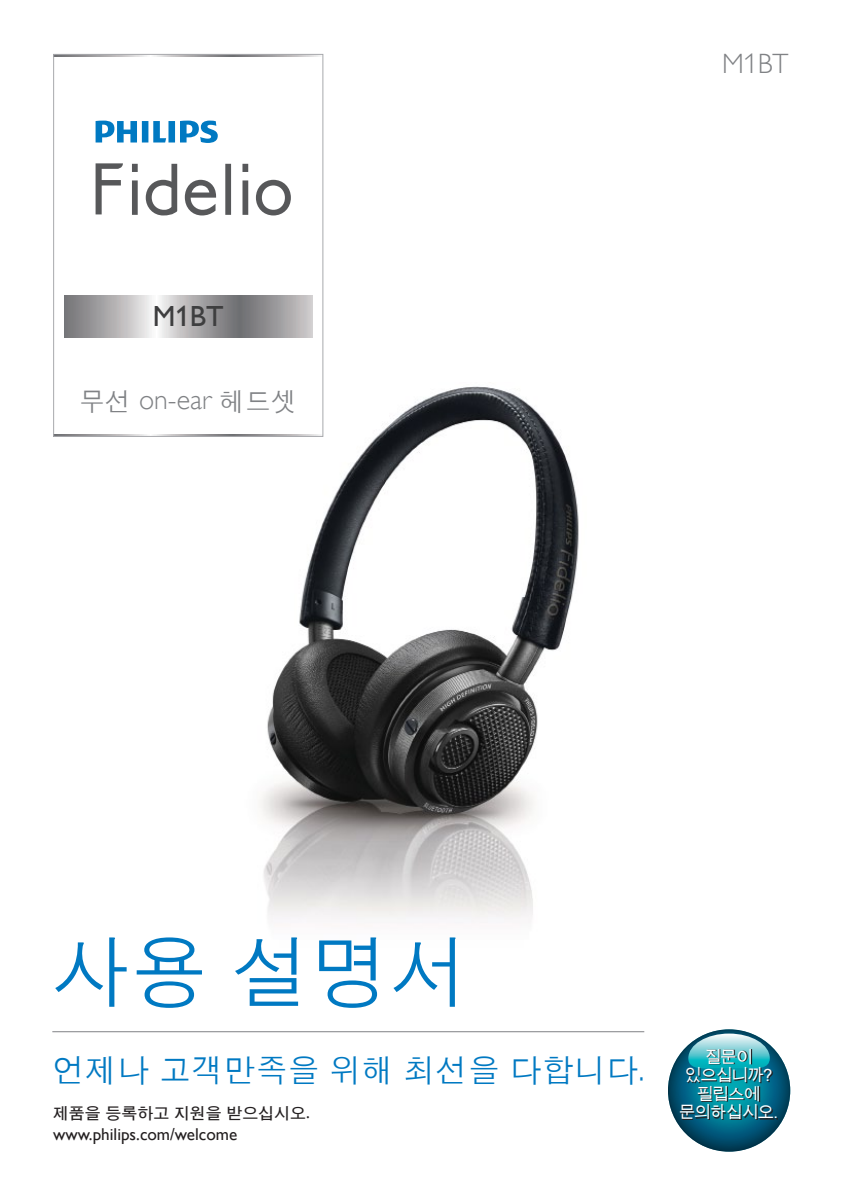
<style>
.page{position:relative;width:842px;height:1191px;background:#fff}
.page>*{position:absolute;margin:0;border:0;box-sizing:border-box;transform-origin:0 0}
.t1{font:500 79.2px "HY Go Thic";color:#0079c2}
.t2{font:500 32.2px "HY Go Thic";color:#0079c2}
.t3{font:29px "Gill Sans Alt One WGL";color:#3e3e3f}
.t4{font:28px "Gill Sans Alt One WGL Light";color:#808285}
.t5{font:27.8px "Gill Sans Alt One WGL Light";color:#808285}
.t6{font:17.2px "Gill Sans Alt One WGL";color:#231f20}
.t7{font:16.6px/18.6px "Arial Unicode MS";letter-spacing:-.05em;color:#fff;text-align:center}
.t8{font:700 16px "HY Go Thic";color:#231f20}
.s1{font-family:"HY Go Thic";font-weight:500;font-size:26px}
.s2{font-family:"Gill Sans Alt One WGL Light";font-weight:400;font-size:34.6px}
.s3{font-family:"Gill Sans Alt One WGL";font-weight:400;font-size:17.2px}
</style>
<div class="page">
<img style="left:241px;top:382px;width:338px;height:537px">
<hr style="left:52px;top:1031px;width:592px;height:1px;background:#808285">
<svg style="left:55px;top:56px;width:266px;height:1px"></svg>
<div style="left:53px;top:54px;width:270px;height:382px;border:1px solid #a8a9ad"></div>
<svg style="left:64px;top:296px;width:248px;height:41px;background:#aaa8aa"></svg>
<svg style="left:96px;top:163px;width:195px;height:52px"></svg>
<svg style="left:96px;top:121px;width:122px;height:22px"></svg>
<svg style="left:668px;top:1029px;width:122px;height:122px;background:#014d6a"></svg>
<svg style="left:688px;top:1033px;width:82px;height:16px"></svg>
<svg style="left:681px;top:1049px;width:96px;height:71px;background:#0e798b"></svg>
<h3 class="t3" style="left:153px;top:297px;width:72px">M1BT</h3>
<h3 class="t4" style="left:79px;top:381px;width:220px"><span class="s1">무선</span> on-ear <span class="s1">헤드셋</span></h3>
<h3 class="t5" style="left:722px;top:46px;width:68px">M1BT</h3>
<h1 class="t1" style="left:51px;top:932px;width:421px">사용 설명서</h1>
<h2 class="t2" style="left:53px;top:1054px;width:593px">언제나 고객만족을 위해 최선을 다합니다<span class="s2">.</span></h2>
<p class="t8" style="left:53px;top:1105px;width:258px">제품을 등록하고 지원을 받으십시오<span class="s3">.</span></p>
<p class="t6" style="left:53px;top:1122px;width:186px">www.philips.com/welcome</p>
<p class="t7" style="left:679px;top:1047px;width:101px">질문이 있으십니까? 필립스에 문의하십시오.</p>
</div>
